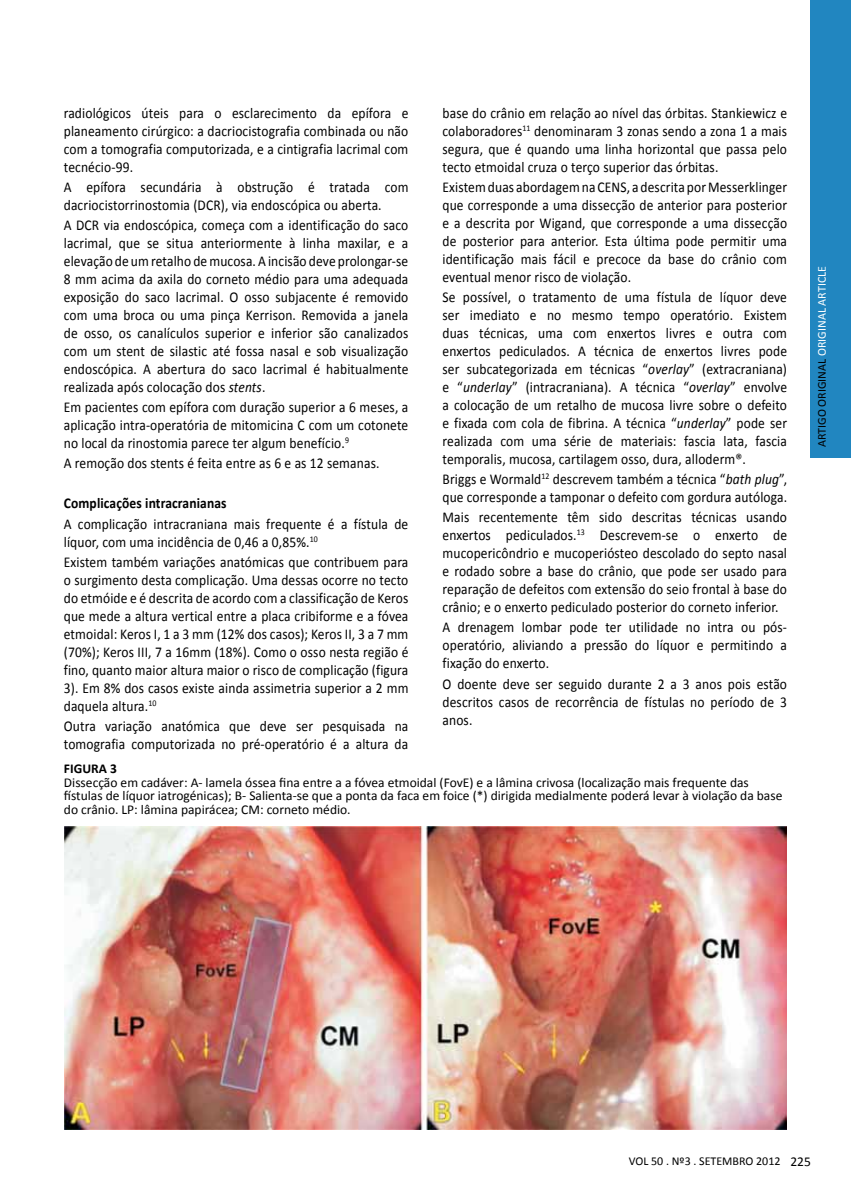
<style>
.page{position:relative;width:851px;height:1191px;background:#fff}
.page>*{position:absolute;margin:0;border:0;box-sizing:border-box;transform-origin:0 0}
.t1{font:15px/18px "Calibri";letter-spacing:.01em;color:#000;text-align:justify;scale:.9 1}
.t2{font:700 15px "Calibri";letter-spacing:.01em;color:#000;scale:.9 1}
.t3{font:13.5px/13.5px "Calibri";color:#000}
.t4{font:700 13.5px "Calibri";color:#000}
.t5{font:12px "Calibri";color:#fff}
.t6{font:12px "Calibri";color:#000}
.s1{font-style:italic}
.s2{color:#000}
.s3{font-size:13.5px}
</style>
<div class="page">
<div style="left:809px;top:0;width:41px;height:458px;background:#2186c0"></div>
<img style="left:65px;top:826px;width:720px;height:303px">
<p class="t1" style="left:64px;top:104px;width:384px">radiológicos úteis para o esclarecimento da epífora e planeamento cirúrgico: a dacriocistografia combinada ou não com a tomografia computorizada, e a cintigrafia lacrimal com tecnécio-99.</p>
<p class="t1" style="left:64px;top:178px;width:384px">A epífora secundária à obstrução é tratada com dacriocistorrinostomia (DCR), via endoscópica ou aberta.</p>
<p class="t1" style="left:64px;top:216px;width:384px">A DCR via endoscópica, começa com a identificação do saco lacrimal, que se situa anteriormente à linha maxilar, e a elevação de um retalho de mucosa. A incisão deve prolongar-se 8 mm acima da axila do corneto médio para uma adequada exposição do saco lacrimal. O osso subjacente é removido com uma broca ou uma pinça Kerrison. Removida a janela de osso, os canalículos superior e inferior são canalizados com um stent de silastic até fossa nasal e sob visualização endoscópica. A abertura do saco lacrimal é habitualmente realizada após colocação dos <span class="s1">stents</span>.</p>
<p class="t1" style="left:64px;top:398px;width:384px">Em pacientes com epífora com duração superior a 6 meses, a aplicação intra-operatória de mitomicina C com um cotonete no local da rinostomia parece ter algum benefício.<sup>9</sup></p>
<p class="t1" style="left:64px;top:454px;width:352px">A remoção dos stents é feita entre as 6 e as 12 semanas.</p>
<p class="t2" style="left:64px;top:494px;width:182px">Complicações intracranianas</p>
<p class="t1" style="left:64px;top:515px;width:384px">A complicação intracraniana mais frequente é a fístula de líquor, com uma incidência de 0,46 a 0,85%.<sup>10</sup></p>
<p class="t1" style="left:64px;top:553px;width:384px">Existem também variações anatómicas que contribuem para o surgimento desta complicação. Uma dessas ocorre no tecto do etmóide e é descrita de acordo com a classificação de Keros que mede a altura vertical entre a placa cribiforme e a fóvea etmoidal: Keros I, 1 a 3 mm (12% dos casos); Keros II, 3 a 7 mm (70%); Keros III, 7 a 16mm (18%). Como o osso nesta região é fino, quanto maior altura maior o risco de complicação (figura 3). Em 8% dos casos existe ainda assimetria superior a 2 mm daquela altura.<sup>10</sup></p>
<p class="t1" style="left:64px;top:717px;width:384px">Outra variação anatómica que deve ser pesquisada na tomografia computorizada no pré-operatório é a altura da</p>
<p class="t1" style="left:442px;top:104px;width:384px">base do crânio em relação ao nível das órbitas. Stankiewicz e colaboradores<sup>11</sup> denominaram 3 zonas sendo a zona 1 a mais segura, que é quando uma linha horizontal que passa pelo tecto etmoidal cruza o terço superior das órbitas.</p>
<p class="t1" style="left:442px;top:178px;width:384px">Existem duas abordagem na CENS, a descrita por Messerklinger que corresponde a uma dissecção de anterior para posterior e a descrita por Wigand, que corresponde a uma dissecção de posterior para anterior. Esta última pode permitir uma identificação mais fácil e precoce da base do crânio com eventual menor risco de violação.</p>
<p class="t1" style="left:442px;top:288px;width:384px">Se possível, o tratamento de uma fístula de líquor deve ser imediato e no mesmo tempo operatório. Existem duas técnicas, uma com enxertos livres e outra com enxertos pediculados. A técnica de enxertos livres pode ser subcategorizada em técnicas “<span class="s1">overlay</span>” (extracraniana) e “<span class="s1">underlay</span>” (intracraniana). A técnica “<span class="s1">overlay</span>” envolve a colocação de um retalho de mucosa livre sobre o defeito e fixada com cola de fibrina. A técnica “<span class="s1">underlay</span>” pode ser realizada com uma série de materiais: fascia lata, fascia temporalis, mucosa, cartilagem osso, dura, alloderm®.</p>
<p class="t1" style="left:442px;top:470px;width:384px">Briggs e Wormald<sup>12</sup> descrevem também a técnica “<span class="s1">bath plug</span>”, que corresponde a tamponar o defeito com gordura autóloga.</p>
<p class="t1" style="left:442px;top:508px;width:384px">Mais recentemente têm sido descritas técnicas usando enxertos pediculados.<sup>13</sup> Descrevem-se o enxerto de mucopericôndrio e mucoperiósteo descolado do septo nasal e rodado sobre a base do crânio, que pode ser usado para reparação de defeitos com extensão do seio frontal à base do crânio; e o enxerto pediculado posterior do corneto inferior.</p>
<p class="t1" style="left:442px;top:618px;width:384px">A drenagem lombar pode ter utilidade no intra ou pós&shy;operatório, aliviando a pressão do líquor e permitindo a fixação do enxerto.</p>
<p class="t1" style="left:442px;top:674px;width:384px">O doente deve ser seguido durante 2 a 3 anos pois estão descritos casos de recorrência de fístulas no período de 3 anos.</p>
<p class="t4" style="left:64px;top:760px;width:54px">FIGURA 3</p>
<p class="t3" style="left:64px;top:775px;width:719px">Dissecção em cadáver: A- lamela óssea fina entre a a fóvea etmoidal (FovE) e a lâmina crivosa (localização mais frequente das fístulas de líquor iatrogénicas); B- Salienta-se que a ponta da faca em foice (*) dirigida medialmente poderá levar à violação da base do crânio. LP: lâmina papirácea; CM: corneto médio.</p>
<p class="t5" style="left:814px;top:447px;width:182px;rotate:-90deg"><span class="s2">ARTIGO ORIGINAL</span> ORIGINAL ARTICLE</p>
<p class="t6" style="left:628px;top:1153px;width:183px">VOL 50 . Nº3 . SETEMBRO 2012 <span class="s3">225</span></p>
</div>
